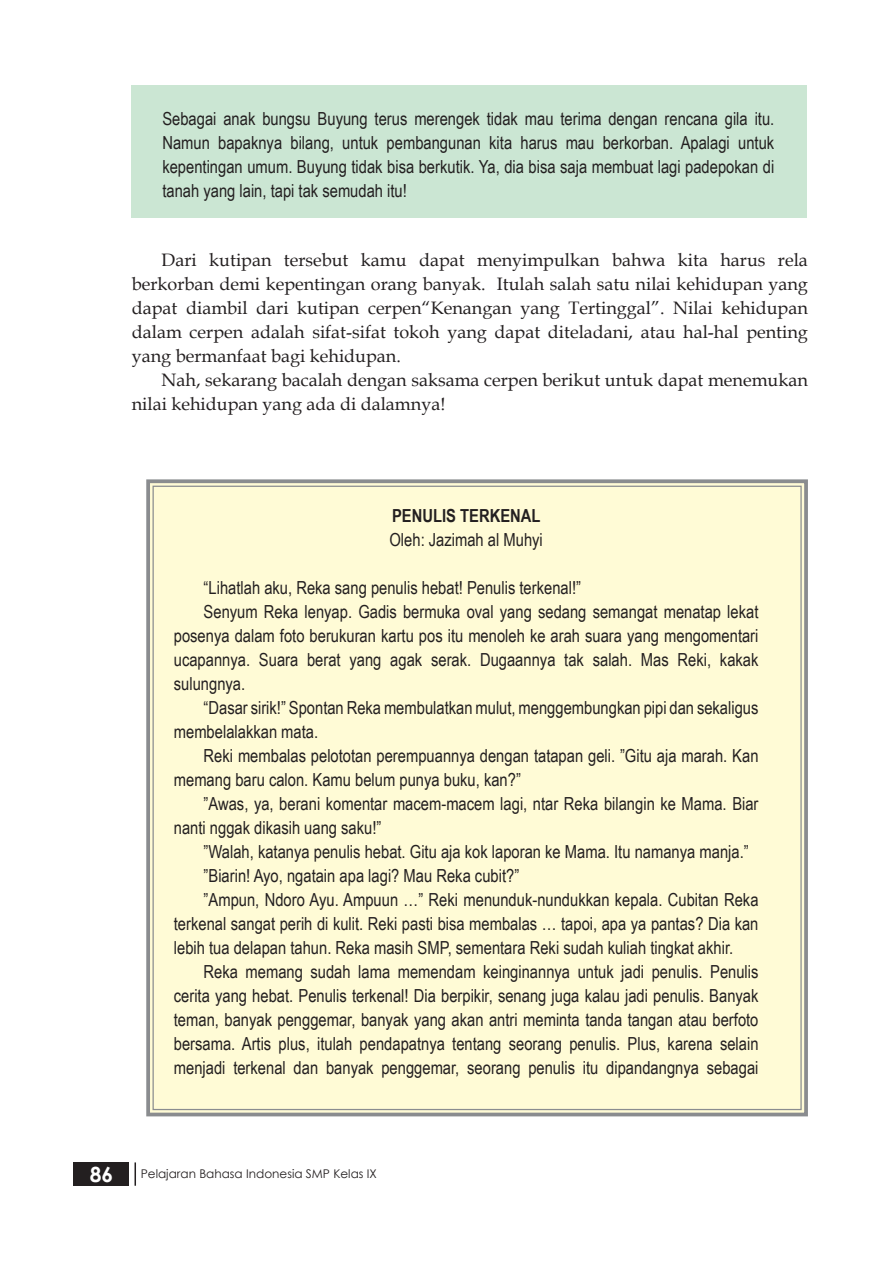
<style>
.page{position:relative;width:893px;height:1263px;background:#fff}
.page>*{position:absolute;margin:0;border:0;box-sizing:border-box;transform-origin:0 0}
.t1{font:700 21px "Century Gothic";color:#fff}
.rubrikasi{font:18px/24px "Arial Narrow";color:#231f20;text-align:justify}
.isi_2{font:18px/24px "Book Antiqua";color:#231f20;text-align:justify}
.rubrikasi-2{font:700 18px "Arial Narrow";color:#231f20}
.t2{font:12px "Century Gothic";color:#231f20}
</style>
<div class="page">
<div style="left:73px;top:1162px;width:56px;height:24px;background:#231f20"></div>
<svg style="left:135px;top:1162px;width:1px;height:24px"></svg>
<div style="left:146px;top:479px;width:662px;height:638px;background:#fffbd6"></div>
<div style="left:132px;top:86px;width:675px;height:132px;background:#cbe6d3"></div>
<p class="rubrikasi" style="left:162px;top:106px;width:613px">Sebagai anak bungsu Buyung terus merengek tidak mau terima dengan rencana gila itu.<br>Namun bapaknya bilang, untuk pembangunan kita harus mau berkorban. Apalagi untuk kepentingan umum. Buyung tidak bisa berkutik. Ya, dia bisa saja membuat lagi padepokan di tanah yang lain, tapi tak semudah itu!</p>
<p class="isi_2" style="left:132px;top:248px;width:678px;text-indent:30px">Dari kutipan tersebut kamu dapat menyimpulkan bahwa kita harus rela berkorban demi kepentingan orang banyak. Itulah salah satu nilai kehidupan yang dapat diambil dari kutipan cerpen“Kenangan yang Tertinggal”. Nilai kehidupan dalam cerpen adalah sifat-sifat tokoh yang dapat diteladani, atau hal-hal penting yang bermanfaat bagi kehidupan.</p>
<p class="isi_2" style="left:132px;top:368px;width:678px;text-indent:30px">Nah, sekarang bacalah dengan saksama cerpen berikut untuk dapat menemukan nilai kehidupan yang ada di dalamnya!</p>
<p class="rubrikasi-2" style="left:392px;top:502px;width:150px">PENULIS TERKENAL</p>
<p class="rubrikasi" style="left:389px;top:527px;width:155px">Oleh: Jazimah al Muhyi</p>
<p class="rubrikasi" style="left:204px;top:575px;width:379px">“Lihatlah aku, Reka sang penulis hebat! Penulis terkenal!”</p>
<p class="rubrikasi" style="left:174px;top:599px;width:586px;text-indent:30px">Senyum Reka lenyap. Gadis bermuka oval yang sedang semangat menatap lekat posenya dalam foto berukuran kartu pos itu menoleh ke arah suara yang mengomentari ucapannya. Suara berat yang agak serak. Dugaannya tak salah. Mas Reki, kakak sulungnya.</p>
<p class="rubrikasi" style="left:174px;top:695px;width:586px;text-indent:30px">“Dasar sirik!” Spontan Reka membulatkan mulut, menggembungkan pipi dan sekaligus membelalakkan mata.</p>
<p class="rubrikasi" style="left:174px;top:743px;width:586px;text-indent:30px">Reki membalas pelototan perempuannya dengan tatapan geli. ”Gitu aja marah. Kan memang baru calon. Kamu belum punya buku, kan?”</p>
<p class="rubrikasi" style="left:174px;top:791px;width:586px;text-indent:30px">”Awas, ya, berani komentar macem-macem lagi, ntar Reka bilangin ke Mama. Biar nanti nggak dikasih uang saku!”</p>
<p class="rubrikasi" style="left:204px;top:839px;width:547px">”Walah, katanya penulis hebat. Gitu aja kok laporan ke Mama. Itu namanya manja.”</p>
<p class="rubrikasi" style="left:204px;top:863px;width:317px">”Biarin! Ayo, ngatain apa lagi? Mau Reka cubit?”</p>
<p class="rubrikasi" style="left:174px;top:887px;width:586px;text-indent:30px">”Ampun, Ndoro Ayu. Ampuun …” Reki menunduk-nundukkan kepala. Cubitan Reka terkenal sangat perih di kulit. Reki pasti bisa membalas … tapoi, apa ya pantas? Dia kan lebih tua delapan tahun. Reka masih SMP, sementara Reki sudah kuliah tingkat akhir.</p>
<p class="rubrikasi" style="left:174px;top:959px;width:586px;text-indent:30px">Reka memang sudah lama memendam keinginannya untuk jadi penulis. Penulis cerita yang hebat. Penulis terkenal! Dia berpikir, senang juga kalau jadi penulis. Banyak teman, banyak penggemar, banyak yang akan antri meminta tanda tangan atau berfoto bersama. Artis plus, itulah pendapatnya tentang seorang penulis. Plus, karena selain menjadi terkenal dan banyak penggemar, seorang penulis itu dipandangnya sebagai</p>
<p class="t1" style="left:90px;top:1158px;width:25px">86</p>
<p class="t2" style="left:141px;top:1166px;width:238px">Pelajaran Bahasa Indonesia SMP Kelas IX</p>
</div>
